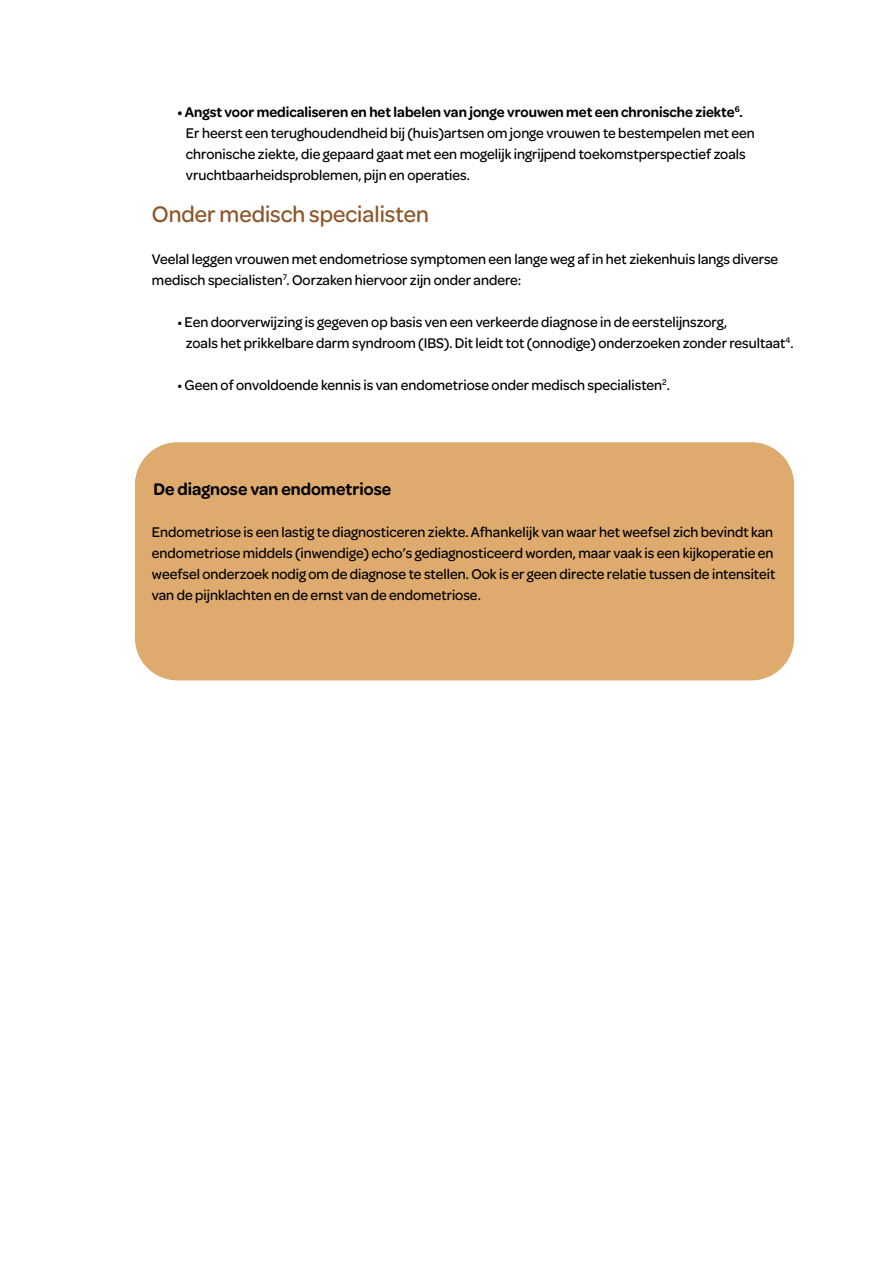
<style>
.page{position:relative;width:893px;height:1263px;background:#fff}
.page>*{position:absolute;margin:0;border:0;box-sizing:border-box;transform-origin:0 0}
.t1{font:500 24px "Omnes";color:#8d5629;scale:.95 1}
.t2{font:600 18px "Omnes";color:#000;scale:.95 1}
.t3{font:500 15px/21px "Omnes";color:#000;scale:.95 1}
.s1{font-weight:600}
</style>
<div class="page">
<div style="left:135px;top:442px;width:659px;height:238px;background:#deaa6d;border-radius:43px"></div>
<p class="t3" style="left:186px;top:102px;width:600px;text-indent:-9px"><span class="s1">• Angst voor medicaliseren en het labelen van jonge vrouwen met een chronische ziekte</span><sup>6</sup><span class="s1">.<br></span>Er heerst een terughoudendheid bij (huis)artsen om jonge vrouwen te bestempelen met een chronische ziekte, die gepaard gaat met een mogelijk ingrijpend toekomstperspectief zoals vruchtbaarheidsproblemen, pijn en operaties.</p>
<h1 class="t1" style="left:152px;top:201px;width:293px">Onder medisch specialisten</h1>
<p class="t3" style="left:152px;top:249px;width:661px">Veelal leggen vrouwen met endometriose symptomen een lange weg af in het ziekenhuis langs diverse medisch specialisten<sup>7</sup>. Oorzaken hiervoor zijn onder andere:</p>
<p class="t3" style="left:186px;top:312px;width:641px;text-indent:-9px">• Een doorverwijzing is gegeven op basis ven een verkeerde diagnose in de eerstelijnszorg,<br>zoals het prikkelbare darm syndroom (IBS). Dit leidt tot (onnodige) onderzoeken zonder resultaat<sup>4</sup>.</p>
<p class="t3" style="left:177px;top:375px;width:520px">• Geen of onvoldoende kennis is van endometriose onder medisch specialisten<sup>2</sup>.</p>
<p class="t2" style="left:153px;top:479px;width:252px">De diagnose van endometriose</p>
<p class="t3" style="left:152px;top:522px;width:658px">Endometriose is een lastig te diagnosticeren ziekte. Afhankelijk van waar het weefsel zich bevindt kan endometriose middels (inwendige) echo’s gediagnosticeerd worden, maar vaak is een kijkoperatie en weefsel onderzoek nodig om de diagnose te stellen. Ook is er geen directe relatie tussen de intensiteit van de pijnklachten en de ernst van de endometriose.</p>
</div>
